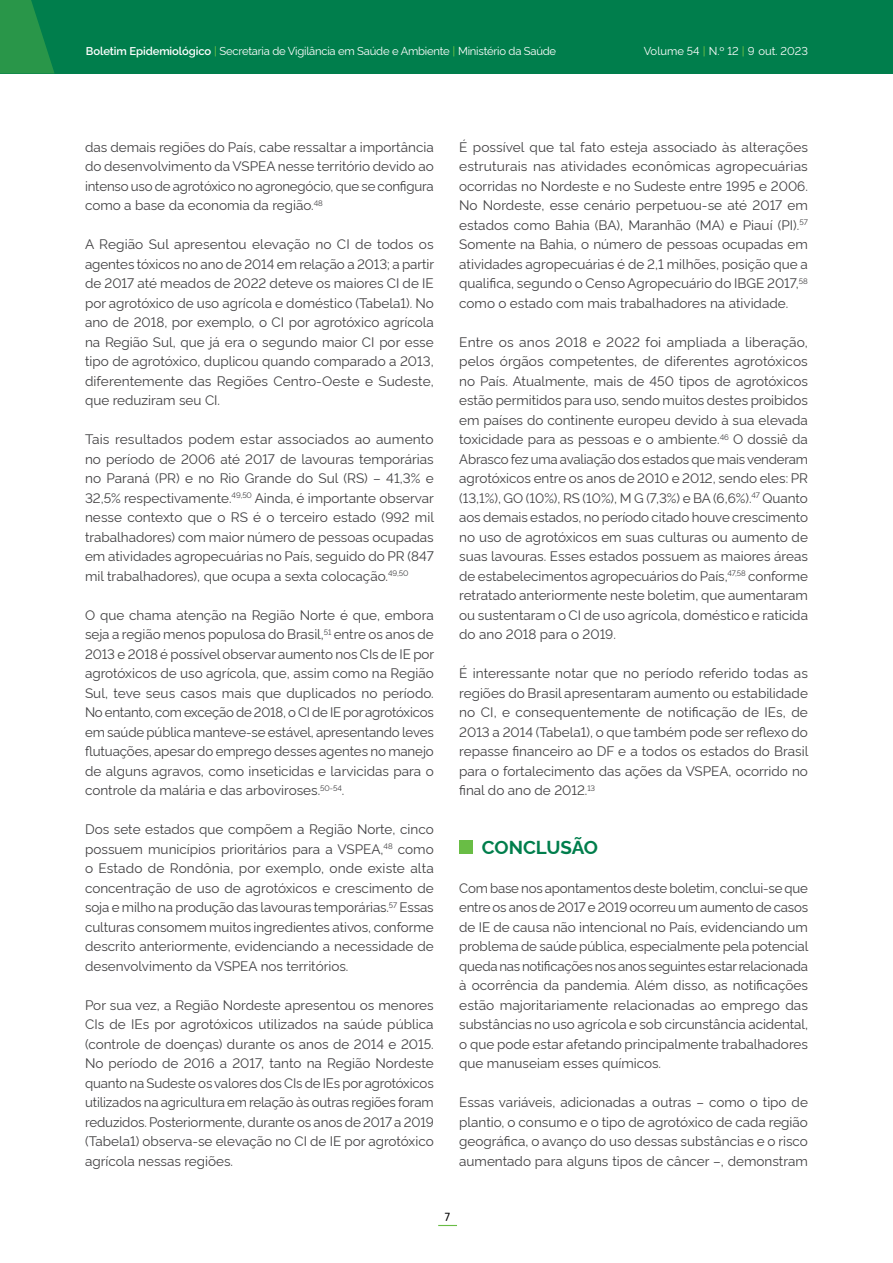
<style>
.page{position:relative;width:893px;height:1263px;background:#fff}
.page>*{position:absolute;margin:0;border:0;box-sizing:border-box;transform-origin:0 0}
.subtitulo_1_1_linha{font:700 18.75px "Rawline";letter-spacing:-.005em;color:#007e4c}
.Texto_miolo{font:13.5px/19.5px "Rawline";color:#414042;text-align:justify}
.t1{font:12px "Fira Sans";color:#000}
.t2{font:11.25px "Rawline";letter-spacing:-.02em;color:#fff}
.t3{font:11.25px "Rawline";color:#fff}
.s1{font-weight:600}
.s2{font-weight:500;color:#69bd45}
</style>
<div class="page">
<div style="left:0;top:0;width:893px;height:74px;background:#007e4c"></div>
<svg style="left:438px;top:1225px;width:19px;height:1px"></svg>
<svg style="left:0;top:0;width:54px;height:74px"></svg>
<div style="left:459px;top:840px;width:14px;height:14px;background:#69bd45"></div>
<p class="t2" style="left:86px;top:42px;width:472px"><span class="s1">Boletim Epidemiológico</span> <span class="s2">|</span> Secretaria de Vigilância em Saúde e Ambiente <span class="s2">|</span> Ministério da Saúde</p>
<p class="t3" style="left:644px;top:43px;width:166px">Volume 54 <span class="s2">|</span> N.º 12 <span class="s2">|</span> 9 out. 2023</p>
<p class="Texto_miolo" style="left:85px;top:136px;width:350px">das demais regiões do País, cabe ressaltar a importância do desenvolvimento da VSPEA nesse território devido ao intenso uso de agrotóxico no agronegócio, que se configura como a base da economia da região.<sup>48</sup></p>
<p class="Texto_miolo" style="left:85px;top:233px;width:351px">A Região Sul apresentou elevação no CI de todos os agentes tóxicos no ano de 2014 em relação a 2013; a partir de 2017 até meados de 2022 deteve os maiores CI de IE por agrotóxico de uso agrícola e doméstico (Tabela1). No ano de 2018, por exemplo, o CI por agrotóxico agrícola na Região Sul, que já era o segundo maior CI por esse tipo de agrotóxico, duplicou quando comparado a 2013, diferentemente das Regiões Centro-Oeste e Sudeste, que reduziram seu CI.</p>
<p class="Texto_miolo" style="left:85px;top:428px;width:351px">Tais resultados podem estar associados ao aumento no período de 2006 até 2017 de lavouras temporárias no Paraná (PR) e no Rio Grande do Sul (RS) – 41,3% e 32,5% respectivamente.<sup>49,50</sup> Ainda, é importante observar nesse contexto que o RS é o terceiro estado (992 mil trabalhadores) com maior número de pessoas ocupadas em atividades agropecuárias no País, seguido do PR (847 mil trabalhadores), que ocupa a sexta colocação.<sup>49,50</sup></p>
<p class="Texto_miolo" style="left:85px;top:604px;width:351px">O que chama atenção na Região Norte é que, embora seja a região menos populosa do Brasil,<sup>51</sup> entre os anos de 2013 e 2018 é possível observar aumento nos CIs de IE por agrotóxicos de uso agrícola, que, assim como na Região Sul, teve seus casos mais que duplicados no período.<br>No entanto, com exceção de 2018, o CI de IE por agrotóxicos em saúde pública manteve-se estável, apresentando leves flutuações, apesar do emprego desses agentes no manejo de alguns agravos, como inseticidas e larvicidas para o controle da malária e das arboviroses.<sup>50-54</sup>.</p>
<p class="Texto_miolo" style="left:85px;top:818px;width:350px">Dos sete estados que compõem a Região Norte, cinco possuem municípios prioritários para a VSPEA,<sup>48</sup> como o Estado de Rondônia, por exemplo, onde existe alta concentração de uso de agrotóxicos e crescimento de soja e milho na produção das lavouras temporárias.<sup>57</sup> Essas culturas consomem muitos ingredientes ativos, conforme descrito anteriormente, evidenciando a necessidade de desenvolvimento da VSPEA nos territórios.</p>
<p class="Texto_miolo" style="left:85px;top:994px;width:350px">Por sua vez, a Região Nordeste apresentou os menores CIs de IEs por agrotóxicos utilizados na saúde pública (controle de doenças) durante os anos de 2014 e 2015.<br>No período de 2016 a 2017, tanto na Região Nordeste quanto na Sudeste os valores dos CIs de IEs por agrotóxicos utilizados na agricultura em relação às outras regiões foram reduzidos. Posteriormente, durante os anos de 2017 a 2019 (Tabela1) observa-se elevação no CI de IE por agrotóxico agrícola nessas regiões.</p>
<p class="Texto_miolo" style="left:459px;top:136px;width:350px">É possível que tal fato esteja associado às alterações estruturais nas atividades econômicas agropecuárias ocorridas no Nordeste e no Sudeste entre 1995 e 2006.<br>No Nordeste, esse cenário perpetuou-se até 2017 em estados como Bahia (BA), Maranhão (MA) e Piauí (PI).<sup>57<br></sup>Somente na Bahia, o número de pessoas ocupadas em atividades agropecuárias é de 2,1 milhões, posição que a qualifica, segundo o Censo Agropecuário do IBGE 2017,<sup>58 </sup>como o estado com mais trabalhadores na atividade.</p>
<p class="Texto_miolo" style="left:459px;top:331px;width:350px">Entre os anos 2018 e 2022 foi ampliada a liberação, pelos órgãos competentes, de diferentes agrotóxicos no País. Atualmente, mais de 450 tipos de agrotóxicos estão permitidos para uso, sendo muitos destes proibidos em países do continente europeu devido à sua elevada toxicidade para as pessoas e o ambiente.<sup>46</sup> O dossiê da Abrasco fez uma avaliação dos estados que mais venderam agrotóxicos entre os anos de 2010 e 2012, sendo eles: PR (13,1%), GO (10%), RS (10%), M G (7,3%) e BA (6,6%).<sup>47</sup> Quanto aos demais estados, no período citado houve crescimento no uso de agrotóxicos em suas culturas ou aumento de suas lavouras. Esses estados possuem as maiores áreas de estabelecimentos agropecuários do País,<sup>47,58</sup> conforme retratado anteriormente neste boletim, que aumentaram ou sustentaram o CI de uso agrícola, doméstico e raticida do ano 2018 para o 2019.</p>
<p class="Texto_miolo" style="left:459px;top:662px;width:351px">É interessante notar que no período referido todas as regiões do Brasil apresentaram aumento ou estabilidade no CI, e consequentemente de notificação de IEs, de 2013 a 2014 (Tabela1), o que também pode ser reflexo do repasse financeiro ao DF e a todos os estados do Brasil para o fortalecimento das ações da VSPEA, ocorrido no final do ano de 2012.<sup>13</sup></p>
<p class="subtitulo_1_1_linha" style="left:482px;top:832px;width:118px">CONCLUSÃO</p>
<p class="Texto_miolo" style="left:459px;top:877px;width:351px">Com base nos apontamentos deste boletim, conclui-se que entre os anos de 2017 e 2019 ocorreu um aumento de casos de IE de causa não intencional no País, evidenciando um problema de saúde pública, especialmente pela potencial queda nas notificações nos anos seguintes estar relacionada à ocorrência da pandemia. Além disso, as notificações estão majoritariamente relacionadas ao emprego das substâncias no uso agrícola e sob circunstância acidental, o que pode estar afetando principalmente trabalhadores que manuseiam esses químicos.</p>
<p class="Texto_miolo" style="left:459px;top:1091px;width:350px">Essas variáveis, adicionadas a outras – como o tipo de plantio, o consumo e o tipo de agrotóxico de cada região geográfica, o avanço do uso dessas substâncias e o risco aumentado para alguns tipos de câncer –, demonstram</p>
<p class="t1" style="left:445px;top:1207px;width:7px">7</p>
</div>
